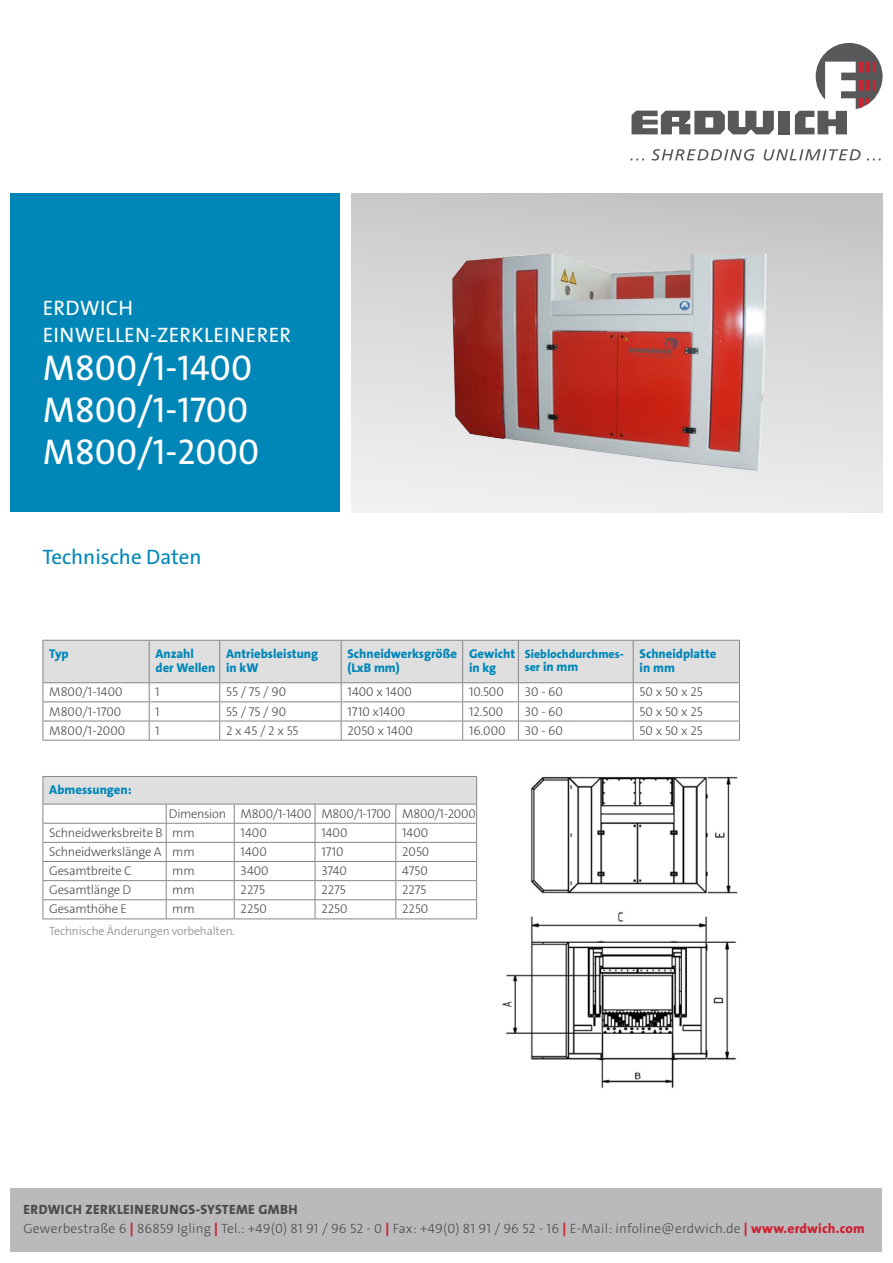
<style>
.page{position:relative;width:893px;height:1263px;background:#fff}
.page>*{position:absolute;margin:0;border:0;box-sizing:border-box;transform-origin:0 0}
.t1{font:36px/42px "The Sans LP5 Plain";letter-spacing:.005em;color:#fff}
.t2{font:21px/27px "The Sans LP5 Plain";letter-spacing:.015em;color:#fff}
.t3{font:21px "The Sans LP5 Plain";color:#0087b8}
.t4{font:13.5px "The Sans LP3 Lig";letter-spacing:.015em;color:#4b4c4d}
.t5{font:13.5px "The Sans LP8 Ex Bld";letter-spacing:.03em;color:#4b4c4d}
.t6{font:12.75px "The Sans LP3 Lig";letter-spacing:-.005em;color:#4b4c4d}
.t7{font:12.75px/13.5px "The Sans LP8 Ex Bld";color:#0087b8}
.t8{font:12.75px "The Sans LP3 Lig";letter-spacing:-.03em;color:#4b4c4d}
.t9{font:12px "The Sans LP3 Lig";letter-spacing:-.015em;color:#83868b}
.t10{font:12px "The Sans LP8 Ex Bld";color:#0087b8}
.s1{font-size:12px}
.s2{font-family:"The Sans LP8 Ex Bld";color:#cd2030}
</style>
<div class="page">
<div style="left:351px;top:193px;width:531px;height:319px;background:linear-gradient(to bottom,#c6c6c6,#f0f0f1)"></div>
<div style="left:816px;top:43px;width:66px;height:67px;background:#57585a;border-radius:50%"></div>
<svg style="left:631px;top:111px;width:143px;height:23px"></svg>
<div style="left:779px;top:111px;width:11px;height:23px;background:#57585a"></div>
<svg style="left:795px;top:62px;width:80px;height:72px"></svg>
<svg style="left:630px;top:149px;width:251px;height:12px"></svg>
<div style="left:10px;top:193px;width:330px;height:319px;background:#0087b8"></div>
<img style="left:393px;top:254px;width:447px;height:229px">
<div style="left:11px;top:1188px;width:871px;height:64px;background:#bab9bb"></div>
<svg style="left:43px;top:640px;width:697px;height:100px"></svg>
<hr style="left:43px;top:740px;width:106px;height:1px;background:#83868b">
<hr style="left:149px;top:740px;width:71px;height:1px;background:#83868b">
<hr style="left:220px;top:740px;width:121px;height:1px;background:#83868b">
<hr style="left:341px;top:740px;width:122px;height:1px;background:#83868b">
<hr style="left:463px;top:740px;width:55px;height:1px;background:#83868b">
<hr style="left:518px;top:740px;width:115px;height:1px;background:#83868b">
<hr style="left:633px;top:740px;width:107px;height:1px;background:#83868b">
<div style="left:43px;top:776px;width:434px;height:28px;background:#dfdfe0"></div>
<hr style="left:43px;top:776px;width:123px;height:1px;background:#83868b">
<hr style="left:166px;top:776px;width:68px;height:1px;background:#83868b">
<hr style="left:234px;top:776px;width:81px;height:1px;background:#83868b">
<hr style="left:315px;top:776px;width:81px;height:1px;background:#83868b">
<hr style="left:396px;top:776px;width:81px;height:1px;background:#83868b">
<hr style="left:43px;top:804px;width:123px;height:1px;background:#83868b">
<hr style="left:166px;top:804px;width:68px;height:1px;background:#83868b">
<hr style="left:234px;top:804px;width:81px;height:1px;background:#83868b">
<hr style="left:315px;top:804px;width:81px;height:1px;background:#83868b">
<hr style="left:396px;top:804px;width:81px;height:1px;background:#83868b">
<hr style="left:43px;top:823px;width:123px;height:1px;background:#83868b">
<hr style="left:166px;top:823px;width:68px;height:1px;background:#83868b">
<hr style="left:234px;top:823px;width:81px;height:1px;background:#83868b">
<hr style="left:315px;top:823px;width:81px;height:1px;background:#83868b">
<hr style="left:396px;top:823px;width:81px;height:1px;background:#83868b">
<hr style="left:43px;top:842px;width:123px;height:1px;background:#83868b">
<hr style="left:166px;top:842px;width:68px;height:1px;background:#83868b">
<hr style="left:234px;top:842px;width:81px;height:1px;background:#83868b">
<hr style="left:315px;top:842px;width:81px;height:1px;background:#83868b">
<hr style="left:396px;top:842px;width:81px;height:1px;background:#83868b">
<hr style="left:43px;top:861px;width:123px;height:1px;background:#83868b">
<hr style="left:166px;top:861px;width:68px;height:1px;background:#83868b">
<hr style="left:234px;top:861px;width:81px;height:1px;background:#83868b">
<hr style="left:315px;top:861px;width:81px;height:1px;background:#83868b">
<hr style="left:396px;top:861px;width:81px;height:1px;background:#83868b">
<hr style="left:43px;top:880px;width:123px;height:1px;background:#83868b">
<hr style="left:166px;top:880px;width:68px;height:1px;background:#83868b">
<hr style="left:234px;top:880px;width:81px;height:1px;background:#83868b">
<hr style="left:315px;top:880px;width:81px;height:1px;background:#83868b">
<hr style="left:396px;top:880px;width:81px;height:1px;background:#83868b">
<hr style="left:43px;top:899px;width:123px;height:1px;background:#83868b">
<svg style="left:43px;top:777px;width:1px;height:141px"></svg>
<hr style="left:166px;top:899px;width:68px;height:1px;background:#83868b">
<svg style="left:166px;top:804px;width:1px;height:114px"></svg>
<hr style="left:234px;top:899px;width:81px;height:1px;background:#83868b">
<svg style="left:234px;top:804px;width:1px;height:114px"></svg>
<hr style="left:315px;top:899px;width:81px;height:1px;background:#83868b">
<svg style="left:315px;top:804px;width:1px;height:114px"></svg>
<hr style="left:396px;top:899px;width:81px;height:1px;background:#83868b">
<svg style="left:395px;top:804px;width:1px;height:114px"></svg>
<svg style="left:476px;top:777px;width:1px;height:141px"></svg>
<hr style="left:43px;top:918px;width:123px;height:1px;background:#83868b">
<hr style="left:166px;top:918px;width:68px;height:1px;background:#83868b">
<hr style="left:234px;top:918px;width:81px;height:1px;background:#83868b">
<hr style="left:315px;top:918px;width:81px;height:1px;background:#83868b">
<hr style="left:396px;top:918px;width:81px;height:1px;background:#83868b">
<img style="left:502px;top:776px;width:236px;height:312px">
<h2 class="t2" style="left:43px;top:295px;width:250px">ERDWICH<br>EINWELLEN-ZERKLEINERER</h2>
<h1 class="t1" style="left:43px;top:347px;width:218px">M800/1-1400<br>M800/1-1700<br>M800/1-2000</h1>
<p class="t3" style="left:43px;top:543px;width:161px">Technische Daten</p>
<p class="t7" style="left:49px;top:647px;width:21px">Typ</p>
<p class="t7" style="left:156px;top:647px;width:61px">Anzahl der Wellen</p>
<p class="t7" style="left:226px;top:647px;width:94px">Antriebsleistung in kW</p>
<p class="t7" style="left:348px;top:647px;width:111px">Schneidwerksgröße (LxB mm)</p>
<p class="t7" style="left:469px;top:647px;width:48px">Gewicht in kg</p>
<p class="t10" style="left:525px;top:646px;width:101px">Sieblochdurchmes-</p>
<p class="t7" style="left:525px;top:660px;width:55px"><span class="s1">ser</span> in mm</p>
<p class="t7" style="left:640px;top:647px;width:78px">Schneidplatte in mm</p>
<p class="t6" style="left:49px;top:684px;width:75px">M800/1-1400</p>
<p class="t6" style="left:155px;top:684px;width:6px">1</p>
<p class="t6" style="left:226px;top:684px;width:62px">55 / 75 / 90</p>
<p class="t6" style="left:348px;top:684px;width:66px">1400 x 1400</p>
<p class="t6" style="left:469px;top:684px;width:36px">10.500</p>
<p class="t6" style="left:525px;top:684px;width:40px">30 - 60</p>
<p class="t6" style="left:640px;top:684px;width:65px">50 x 50 x 25</p>
<p class="t6" style="left:49px;top:703px;width:74px">M800/1-1700</p>
<p class="t6" style="left:155px;top:703px;width:6px">1</p>
<p class="t6" style="left:226px;top:703px;width:62px">55 / 75 / 90</p>
<p class="t6" style="left:348px;top:703px;width:59px">1710 x1400</p>
<p class="t6" style="left:469px;top:703px;width:36px">12.500</p>
<p class="t6" style="left:525px;top:703px;width:40px">30 - 60</p>
<p class="t6" style="left:640px;top:703px;width:65px">50 x 50 x 25</p>
<p class="t6" style="left:49px;top:722px;width:78px">M800/1-2000</p>
<p class="t6" style="left:155px;top:722px;width:6px">1</p>
<p class="t6" style="left:226px;top:722px;width:74px">2 x 45 / 2 x 55</p>
<p class="t6" style="left:348px;top:722px;width:67px">2050 x 1400</p>
<p class="t6" style="left:469px;top:722px;width:38px">16.000</p>
<p class="t6" style="left:525px;top:722px;width:40px">30 - 60</p>
<p class="t6" style="left:640px;top:722px;width:65px">50 x 50 x 25</p>
<p class="t7" style="left:49px;top:783px;width:84px">Abmessungen:</p>
<p class="t8" style="left:169px;top:805px;width:59px">Dimension</p>
<p class="t6" style="left:241px;top:805px;width:72px">M800/1-1400</p>
<p class="t6" style="left:321px;top:805px;width:71px">M800/1-1700</p>
<p class="t6" style="left:402px;top:805px;width:75px">M800/1-2000</p>
<p class="t6" style="left:49px;top:824px;width:115px">Schneidwerksbreite B</p>
<p class="t6" style="left:172px;top:824px;width:24px">mm</p>
<p class="t6" style="left:241px;top:824px;width:28px">1400</p>
<p class="t6" style="left:321px;top:824px;width:28px">1400</p>
<p class="t6" style="left:402px;top:824px;width:28px">1400</p>
<p class="t6" style="left:49px;top:843px;width:114px">Schneidwerkslänge A</p>
<p class="t6" style="left:172px;top:843px;width:24px">mm</p>
<p class="t6" style="left:241px;top:843px;width:28px">1400</p>
<p class="t6" style="left:321px;top:843px;width:24px">1710</p>
<p class="t6" style="left:402px;top:843px;width:29px">2050</p>
<p class="t6" style="left:49px;top:863px;width:84px">Gesamtbreite C</p>
<p class="t6" style="left:172px;top:863px;width:24px">mm</p>
<p class="t6" style="left:241px;top:863px;width:30px">3400</p>
<p class="t6" style="left:321px;top:863px;width:27px">3740</p>
<p class="t6" style="left:402px;top:863px;width:27px">4750</p>
<p class="t6" style="left:49px;top:882px;width:84px">Gesamtlänge D</p>
<p class="t6" style="left:172px;top:882px;width:24px">mm</p>
<p class="t6" style="left:241px;top:882px;width:26px">2275</p>
<p class="t6" style="left:321px;top:882px;width:26px">2275</p>
<p class="t6" style="left:402px;top:882px;width:26px">2275</p>
<p class="t6" style="left:49px;top:901px;width:79px">Gesamthöhe E</p>
<p class="t6" style="left:172px;top:901px;width:24px">mm</p>
<p class="t6" style="left:241px;top:901px;width:28px">2250</p>
<p class="t6" style="left:321px;top:901px;width:28px">2250</p>
<p class="t6" style="left:402px;top:901px;width:28px">2250</p>
<p class="t9" style="left:49px;top:923px;width:187px">Technische Änderungen vorbehalten.</p>
<p class="t5" style="left:23px;top:1200px;width:276px">ERDWICH ZERKLEINERUNGS-SYSTEME GMBH</p>
<p class="t4" style="left:23px;top:1220px;width:843px">Gewerbestraße 6 <span class="s2">|</span> 86859 Igling <span class="s2">|</span> Tel.: +49(0) 81 91 / 96 52 - 0 <span class="s2">|</span> Fax: +49(0) 81 91 / 96 52 - 16 <span class="s2">|</span> E-Mail: infoline@erdwich.de <span class="s2">| www.erdwich.com</span></p>
</div>
